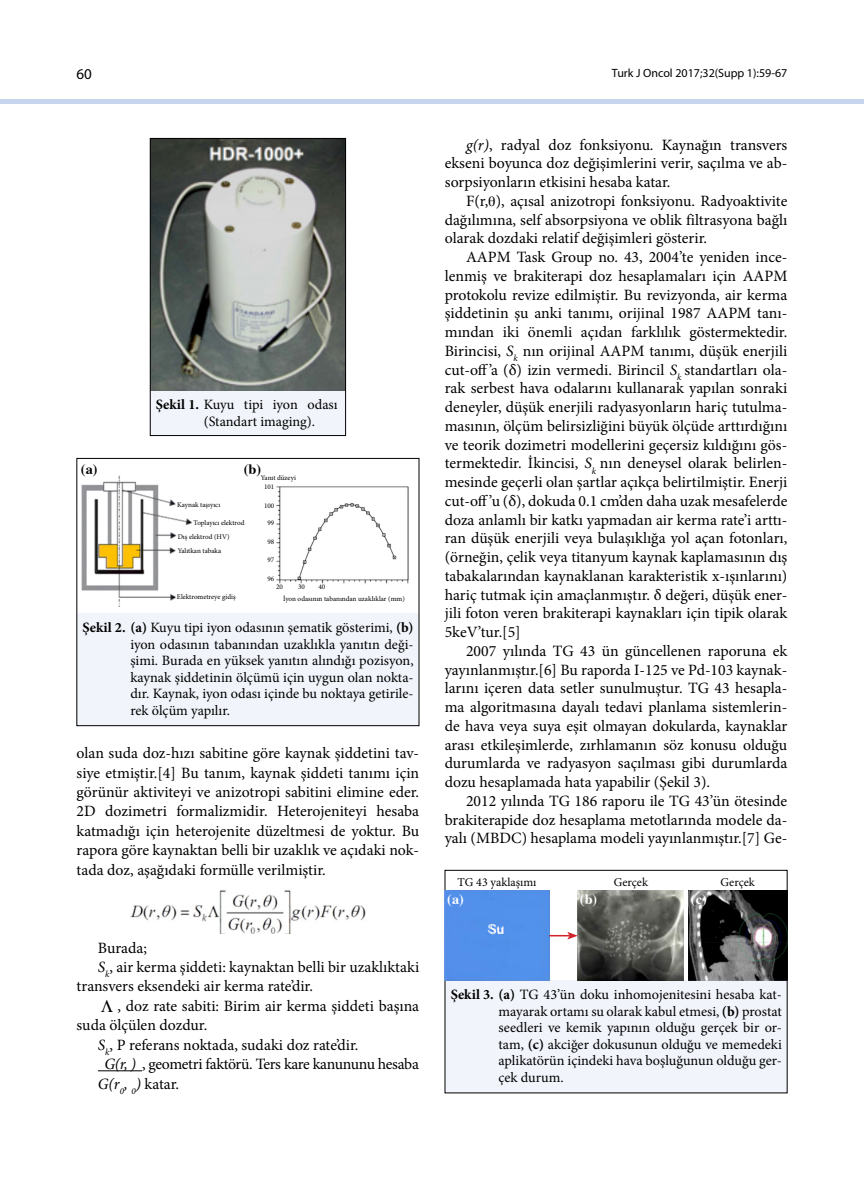
<style>
.page{position:relative;width:864px;height:1195px;background:#fff}
.page>*{position:absolute;margin:0;border:0;box-sizing:border-box;transform-origin:0 0}
.t1{font:15.75px/18.8px "Minion Pro";color:#000;text-align:justify}
.t2{font:15.75px "Minion Pro";letter-spacing:-.025em;color:#000}
.t3{font:15px "Myriad Pro";color:#000}
.t4{font:14.25px/16.5px "Minion Pro";color:#000;text-align:justify}
.t5{font:700 14.25px "Times";color:#fff}
.t6{font:700 14.25px "Times";color:#000}
.t7{font:14.25px "Minion Pro";color:#fff}
.t8{font:12px "Myriad Pro";color:#000}
.t9{font:12px "Minion Pro";color:#000}
.t10{font:7.2px/14px "Minion Pro";color:#000}
.s1{font-weight:700}
.s2{font-style:italic}
</style>
<div class="page">
<hr style="left:98px;top:1070px;width:44px;height:1px;background:#000">
<hr style="left:0;top:99px;width:850px;height:4px;background:#c7d6ee">
<hr style="left:850px;top:99px;width:13px;height:4px;background:#c7d6ee">
<div style="left:150px;top:391px;width:195px;height:45px;background:#f1f4fa"></div>
<img style="left:152px;top:140px;width:191px;height:250px">
<div style="left:150px;top:138px;width:195px;height:298px;border:1px solid #000"></div>
<div style="left:77px;top:613px;width:342px;height:113px;background:#f1f4fa"></div>
<div style="left:77px;top:458px;width:342px;height:268px;border:1px solid #000"></div>
<img style="left:81px;top:475px;width:165px;height:131px">
<img style="left:276px;top:486px;width:133px;height:98px">
<img style="left:130px;top:890px;width:236px;height:43px">
<div style="left:444px;top:980px;width:343px;height:113px;background:#f1f4fa"></div>
<div style="left:444px;top:870px;width:343px;height:223px;border:1px solid #000"></div>
<div style="left:444px;top:890px;width:105px;height:91px;background:#5290eb"></div>
<img style="left:577px;top:890px;width:106px;height:91px">
<img style="left:688px;top:890px;width:99px;height:91px">
<svg style="left:549px;top:932px;width:28px;height:7px"></svg>
<p class="t3" style="left:77px;top:65px;width:17px">60</p>
<p class="t8" style="left:611px;top:66px;width:177px">Turk J Oncol 2017;32(Supp 1):59-67</p>
<p class="t4" style="left:204px;top:397px;width:135px;text-indent:-48px"><span class="s1">Şekil 1.</span> Kuyu tipi iyon odası (Standart imaging).</p>
<p class="t6" style="left:81px;top:455px;width:18px">(a)</p>
<p class="t6" style="left:244px;top:455px;width:19px">(b)</p>
<p class="t10" style="left:264px;top:473px;width:33px;line-height:9px;text-indent:-3px">Yanıt düzeyi<br>101</p>
<p class="t10" style="left:264px;top:498px;width:12px">100</p>
<p class="t10" style="left:267px;top:516px;width:8px">99</p>
<p class="t10" style="left:267px;top:535px;width:8px">98</p>
<p class="t10" style="left:267px;top:553px;width:8px">97</p>
<p class="t10" style="left:267px;top:572px;width:8px">96</p>
<p class="t10" style="left:276px;top:579px;width:8px">20</p>
<p class="t10" style="left:283px;top:591px;width:123px">İyon odasının tabanından uzaklıklar (mm)</p>
<p class="t10" style="left:177px;top:498px;width:45px">Kaynak taşıyıcı</p>
<p class="t10" style="left:178px;top:516px;width:68px;text-indent:16px">Toplayıcı elektrod<br>Dış elektrod (HV)<br>Yalıtkan tabaka</p>
<p class="t10" style="left:298px;top:579px;width:8px">30</p>
<p class="t10" style="left:318px;top:579px;width:8px">40</p>
<p class="t10" style="left:177px;top:589px;width:60px">Elektrometreye gidiş</p>
<p class="t4" style="left:130px;top:619px;width:285px;text-indent:-48px"><span class="s1">Şekil 2. (a)</span> Kuyu tipi iyon odasının şematik gösterimi, <span class="s1">(b) </span>iyon odasının tabanından uzaklıkla yanıtın deği&shy;şimi. Burada en yüksek yanıtın alındığı pozisyon, kaynak şiddetinin ölçümü için uygun olan nokta&shy;dır. Kaynak, iyon odası içinde bu noktaya getirile&shy;rek ölçüm yapılır.</p>
<p class="t1" style="left:77px;top:743px;width:344px;line-height:19.5px">olan suda doz-hızı sabitine göre kaynak şiddetini tav&shy;siye etmiştir.[4] Bu tanım, kaynak şiddeti tanımı için görünür aktiviteyi ve anizotropi sabitini elimine eder.<br>2D dozimetri formalizmidir. Heterojeniteyi hesaba katmadığı için heterojenite düzeltmesi de yoktur. Bu rapora göre kaynaktan belli bir uzaklık ve açıdaki nok&shy;tada doz, aşağıdaki formülle verilmiştir.</p>
<p class="t1" style="left:98px;top:938px;width:51px">Burada;</p>
<p class="t1" style="left:98px;top:958px;width:323px"><span class="s2">S</span><sub>k</sub>, air kerma şiddeti: kaynaktan belli bir uzaklıktaki</p>
<p class="t1" style="left:77px;top:977px;width:238px">transvers eksendeki air kerma rate’dir.</p>
<p class="t1" style="left:117px;top:996px;width:303px">, doz rate sabiti: Birim air kerma şiddeti başına</p>
<p class="t1" style="left:77px;top:1016px;width:132px">suda ölçülen dozdur.</p>
<p class="t1" style="left:98px;top:1035px;width:262px"><span class="s2">S</span><sub>k</sub>, P referans noktada, sudaki doz rate’dir.</p>
<p class="t2" style="left:104px;top:1053px;width:316px"><span class="s2">G(r, )</span> , geometri faktörü. Ters kare kanununu hesaba</p>
<p class="t1" style="left:98px;top:1074px;width:83px"><span class="s2">G(r</span><sub>0</sub><span class="s2">,</span> <sub>0</sub><span class="s2">)</span> katar.</p>
<p class="t1" style="left:444px;top:135px;width:344px;text-indent:21px"><span class="s2">g(r)</span>, radyal doz fonksiyonu. Kaynağın transvers ekseni boyunca doz değişimlerini verir, saçılma ve ab&shy;sorpsiyonların etkisini hesaba katar.</p>
<p class="t1" style="left:444px;top:192px;width:344px;text-indent:21px">F(r,❑), açısal anizotropi fonksiyonu. Radyoaktivite dağılımına, self absorpsiyona ve oblik filtrasyona bağlı olarak dozdaki relatif değişimleri gösterir.</p>
<p class="t1" style="left:444px;top:248px;width:344px;text-indent:21px">AAPM Task Group no. 43, 2004’te yeniden ince&shy;lenmiş ve brakiterapi doz hesaplamaları için AAPM protokolu revize edilmiştir. Bu revizyonda, air kerma şiddetinin şu anki tanımı, orijinal 1987 AAPM tanı&shy;mından iki önemli açıdan farklılık göstermektedir.<br>Birincisi, <span class="s2">S</span><sub>k</sub> nın orijinal AAPM tanımı, düşük enerjili cut-off’a (δ) izin vermedi. Birincil <span class="s2">S</span><sub>k</sub> standartları ola&shy;rak serbest hava odalarını kullanarak yapılan sonraki deneyler, düşük enerjili radyasyonların hariç tutulma&shy;masının, ölçüm belirsizliğini büyük ölçüde arttırdığını ve teorik dozimetri modellerini geçersiz kıldığını gös&shy;termektedir. İkincisi, <span class="s2">S</span><sub>k</sub> nın deneysel olarak belirlen&shy;mesinde geçerli olan şartlar açıkça belirtilmiştir. Enerji cut-off’u (δ), dokuda 0.1 cm’den daha uzak mesafelerde doza anlamlı bir katkı yapmadan air kerma rate’i arttı&shy;ran düşük enerjili veya bulaşıklığa yol açan fotonları, (örneğin, çelik veya titanyum kaynak kaplamasının dış tabakalarından kaynaklanan karakteristik x-ışınlarını) hariç tutmak için amaçlanmıştır. δ değeri, düşük ener&shy;jili foton veren brakiterapi kaynakları için tipik olarak 5keV’tur.[5]</p>
<p class="t1" style="left:444px;top:641px;width:344px;text-indent:21px">2007 yılında TG 43 ün güncellenen raporuna ek yayınlanmıştır.[6] Bu raporda I-125 ve Pd-103 kaynak&shy;larını içeren data setler sunulmuştur. TG 43 hesapla&shy;ma algoritmasına dayalı tedavi planlama sistemlerin&shy;de hava veya suya eşit olmayan dokularda, kaynaklar arası etkileşimlerde, zırhlamanın söz konusu olduğu durumlarda ve radyasyon saçılması gibi durumlarda dozu hesaplamada hata yapabilir (Şekil 3).</p>
<p class="t1" style="left:444px;top:791px;width:344px;text-indent:21px">2012 yılında TG 186 raporu ile TG 43’ün ötesinde brakiterapide doz hesaplama metotlarında modele da&shy;yalı (MBDC) hesaplama modeli yayınlanmıştır.[7] Ge-</p>
<p class="t9" style="left:457px;top:874px;width:80px">TG 43 yaklaşımı</p>
<p class="t9" style="left:613px;top:874px;width:36px">Gerçek</p>
<p class="t9" style="left:720px;top:874px;width:36px">Gerçek</p>
<p class="t5" style="left:447px;top:885px;width:18px">(a)</p>
<p class="t5" style="left:579px;top:885px;width:19px">(b)</p>
<p class="t5" style="left:690px;top:885px;width:17px">(c)</p>
<p class="t7" style="left:489px;top:919px;width:16px">Su</p>
<p class="t4" style="left:498px;top:986px;width:285px;text-indent:-48px"><span class="s1">Şekil 3. (a)</span> TG 43’ün doku inhomojenitesini hesaba kat&shy;mayarak ortamı su olarak kabul etmesi, <span class="s1">(b)</span> prostat seedleri ve kemik yapının olduğu gerçek bir or&shy;tam, <span class="s1">(c)</span> akciğer dokusunun olduğu ve memedeki aplikatörün içindeki hava boşluğunun olduğu ger&shy;çek durum.</p>
</div>
